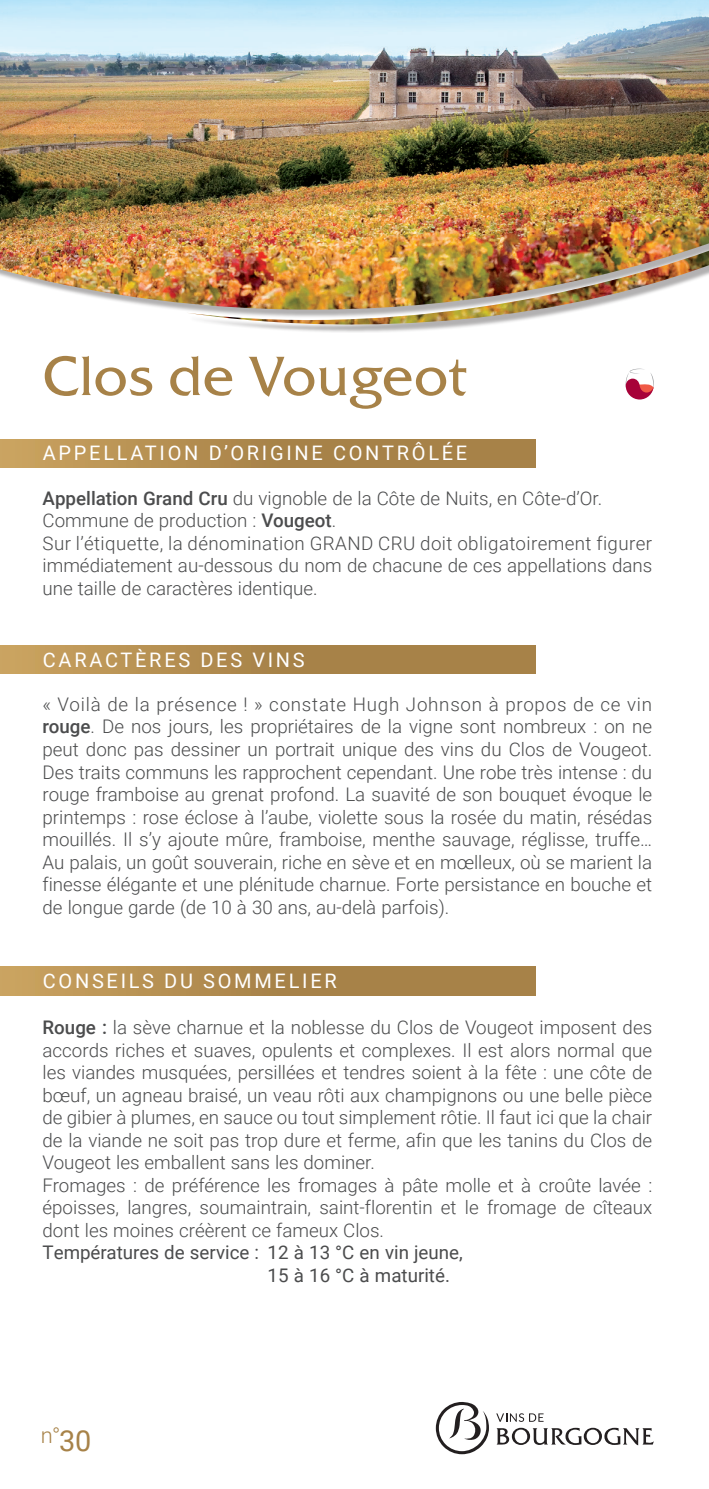
<style>
.page{position:relative;width:709px;height:1489px;background:#fff}
.page>*{position:absolute;margin:0;border:0;box-sizing:border-box;transform-origin:0 0}
.t1{font:55px "Friz Quadrata Pro";color:#a78248}
.t2{font:29px "Roboto";color:#a78248}
.t3{font:300 22px "Roboto";color:#a78248}
.Texte_courant_normal{font:20px "Roboto";letter-spacing:.135em;color:#fff}
.Texte_courant_normal-2{font:300 18.75px/22.5px "Roboto";color:#4b4c4d;text-align:justify}
.Texte_courant_normal-3{font:18.75px "Roboto";color:#4b4c4d}
.s1{font-weight:500}
</style>
<div class="page">
<img style="left:0;top:0;width:709px;height:332px">
<div style="left:0;top:645px;width:535px;height:28px;background:linear-gradient(to right,#c39c5b,#9e7a42)"></div>
<div style="left:0;top:439px;width:535px;height:29px;background:linear-gradient(to right,#c39c5b,#9e7a42)"></div>
<div style="left:0;top:966px;width:535px;height:29px;background:linear-gradient(to right,#c39c5b,#9e7a42)"></div>
<svg style="left:625px;top:368px;width:29px;height:31px"></svg>
<svg style="left:496px;top:1413px;width:47px;height:8px"></svg>
<svg style="left:496px;top:1427px;width:158px;height:18px"></svg>
<svg style="left:436px;top:1402px;width:53px;height:51px"></svg>
<p class="t1" style="left:43px;top:342px;width:425px">Clos de Vougeot</p>
<p class="Texte_courant_normal" style="left:43px;top:439px;width:426px">APPELLATION D’ORIGINE CONTRÔLÉE</p>
<p class="Texte_courant_normal-2" style="left:43px;top:486px;width:561px"><span class="s1">Appellation Grand Cru</span> du vignoble de la Côte de Nuits, en Côte-d’Or.</p>
<p class="Texte_courant_normal-2" style="left:43px;top:508px;width:295px">Commune de production : <span class="s1">Vougeot</span>.</p>
<p class="Texte_courant_normal-2" style="left:43px;top:531px;width:611px">Sur l’étiquette, la dénomination GRAND CRU doit obligatoirement figurer immédiatement au-dessous du nom de chacune de ces appellations dans une taille de caractères identique.</p>
<p class="Texte_courant_normal" style="left:43px;top:645px;width:263px">CARACTÈRES DES VINS</p>
<p class="Texte_courant_normal-2" style="left:43px;top:692px;width:611px">« Voilà de la présence ! » constate Hugh Johnson à propos de ce vin <span class="s1">rouge</span>. De nos jours, les propriétaires de la vigne sont nombreux : on ne peut donc pas dessiner un portrait unique des vins du Clos de Vougeot.<br>Des traits communs les rapprochent cependant. Une robe très intense : du rouge framboise au grenat profond. La suavité de son bouquet évoque le printemps : rose éclose à l’aube, violette sous la rosée du matin, résédas mouillés. Il s’y ajoute mûre, framboise, menthe sauvage, réglisse, truffe… Au palais, un goût souverain, riche en sève et en mœlleux, où se marient la finesse élégante et une plénitude charnue. Forte persistance en bouche et de longue garde (de 10 à 30 ans, au-delà parfois).</p>
<p class="Texte_courant_normal" style="left:43px;top:966px;width:295px">CONSEILS DU SOMMELIER</p>
<p class="Texte_courant_normal-2" style="left:43px;top:1015px;width:611px"><span class="s1">Rouge :</span> la sève charnue et la noblesse du Clos de Vougeot imposent des accords riches et suaves, opulents et complexes. Il est alors normal que les viandes musquées, persillées et tendres soient à la fête : une côte de bœuf, un agneau braisé, un veau rôti aux champignons ou une belle pièce de gibier à plumes, en sauce ou tout simplement rôtie. Il faut ici que la chair de la viande ne soit pas trop dure et ferme, afin que les tanins du Clos de Vougeot les emballent sans les dominer.</p>
<p class="Texte_courant_normal-2" style="left:43px;top:1173px;width:611px">Fromages : de préférence les fromages à pâte molle et à croûte lavée : époisses, langres, soumaintrain, saint-florentin et le fromage de cîteaux dont les moines créèrent ce fameux Clos.</p>
<p class="Texte_courant_normal-3" style="left:43px;top:1239px;width:422px">Températures de service : 12 à 13 °C en vin jeune,</p>
<p class="Texte_courant_normal-3" style="left:268px;top:1261px;width:184px">15 à 16 °C à maturité.</p>
<p class="t3" style="left:41px;top:1419px;width:21px">n°</p>
<p class="t2" style="left:59px;top:1419px;width:34px">30</p>
</div>
